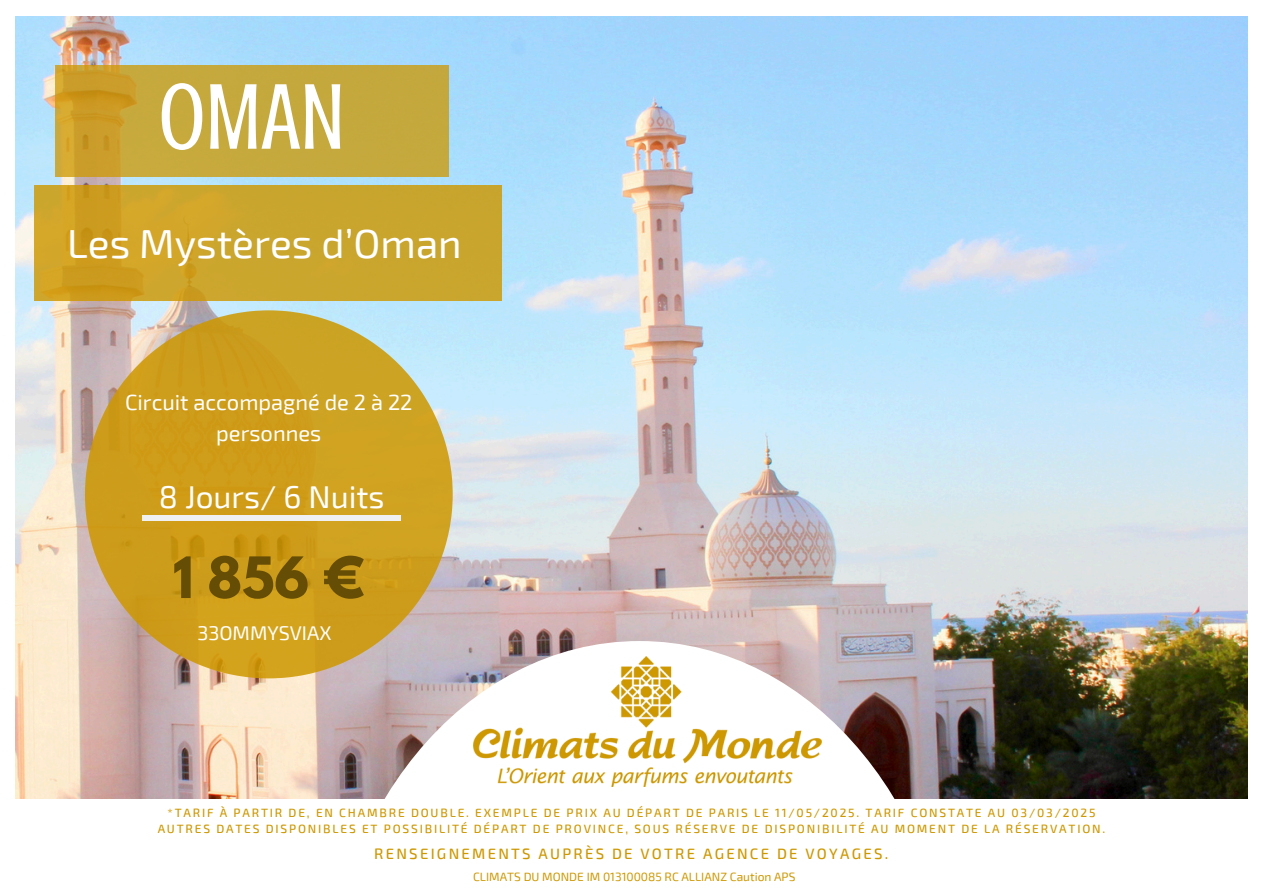
<style>
.page{position:relative;width:1263px;height:894px;background:#fff}
.page>*{position:absolute;margin:0;border:0;box-sizing:border-box;transform-origin:0 0}
.t1{font:96px "Crushed";color:#fff}
.t2{font:700 50.4px "League Spartan";color:#664d05}
.t3{font:40.5px "Exo 2";color:#fff}
.t4{font:31.5px "Exo 2";color:#fff}
.t5{font:21.9px/30.5px "Exo 2";color:#fff;text-align:center}
.t6{font:19.8px "Exo 2";color:#fff}
.t7{font:500 15px "Exo 2";letter-spacing:.15em;color:#ce9800}
.t8{font:500 12px "Exo 2";letter-spacing:.15em;color:#ce9800}
.t9{font:12px "Exo 2";color:#ce9800}
</style>
<div class="page">
<img style="left:15px;top:16px;width:1232px;height:782px">
<img style="left:324px;top:640px;width:631px;height:159px">
<svg style="left:55px;top:66px;width:393px;height:111px;background:#c6a639"></svg>
<div style="left:35px;top:185px;width:467px;height:116px;background:linear-gradient(to right,#d0a124,#c7a731)"></div>
<svg style="left:85px;top:310px;width:368px;height:368px;background:#cca642"></svg>
<div style="left:143px;top:515px;width:258px;height:5px;background:#eff0f2"></div>
<img style="left:473px;top:656px;width:348px;height:130px">
<h2 class="t1" style="left:159px;top:63px;width:188px">OMAN</h2>
<h5 class="t3" style="left:67px;top:218px;width:396px">Les Mystères d’Oman</h5>
<p class="t5" style="left:125px;top:386px;width:289px">Circuit accompagné de 2 à 22 personnes</p>
<h4 class="t4" style="left:159px;top:477px;width:227px">8 Jours/ 6 Nuits</h4>
<p class="t2" style="left:173px;top:552px;width:193px">1 856 €</p>
<p class="t6" style="left:197px;top:620px;width:136px">33OMMYSVIAX</p>
<p class="t8" style="left:168px;top:805px;width:929px">*TARIF À PARTIR DE, EN CHAMBRE DOUBLE. EXEMPLE DE PRIX AU DÉPART DE PARIS LE 11/05/2025. TARIF CONSTATE AU 03/03/2025</p>
<h1 class="t8" style="left:158px;top:821px;width:949px">AUTRES DATES DISPONIBLES ET POSSIBILITÉ DÉPART DE PROVINCE, SOUS RÉSERVE DE DISPONIBILITÉ AU MOMENT DE LA RÉSERVATION.</h1>
<p class="t7" style="left:374px;top:844px;width:516px">RENSEIGNEMENTS AUPRÈS DE VOTRE AGENCE DE VOYAGES.</p>
<h6 class="t9" style="left:473px;top:869px;width:324px">CLIMATS DU MONDE IM 013100085 RC ALLIANZ Caution APS</h6>
</div>
